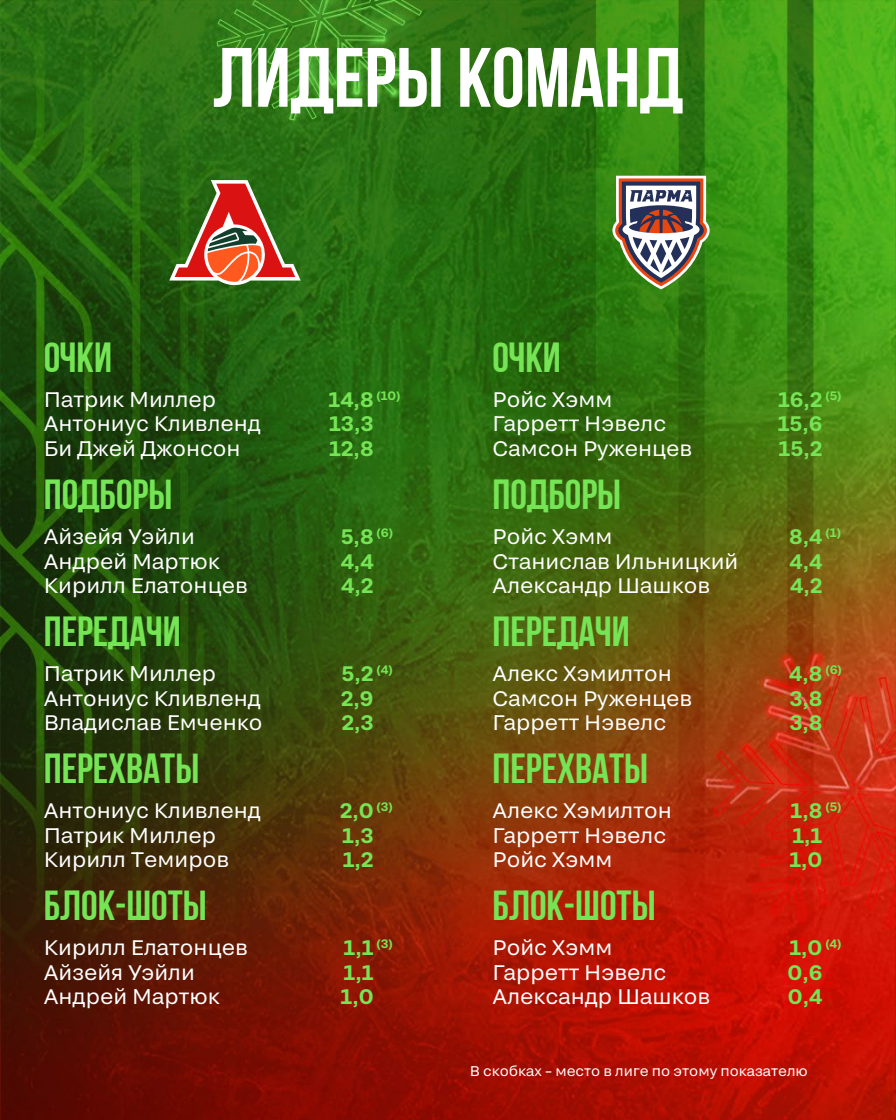
<style>
.page{position:relative;width:896px;height:1120px;background:#fff}
.page>*{position:absolute;margin:0;border:0;box-sizing:border-box;transform-origin:0 0}
.t1{font:84px "Bebas Neue Cyrillic";color:#fff}
.t2{font:42px "Bebas Neue Cyrillic";color:#75e455}
.t3{font:21px/24.5px "TRY Grtsk";color:#fff}
.t4{font:600 21px/24.5px "TRY Grtsk";color:#75e455;text-align:justify}
.t5{font:14px "TRY Grtsk";color:#fff}
.t6{font:600 12.25px "TRY Grtsk";color:#75e455}
</style>
<div class="page">
<img style="left:0;top:0;width:896px;height:1120px">
<svg style="left:169px;top:180px;width:132px;height:106px;background:#88693b"></svg>
<svg style="left:612px;top:176px;width:98px;height:113px"></svg>
<h1 class="t1" style="left:213px;top:31px;width:472px">лидеры команд</h1>
<h2 class="t2" style="left:44px;top:334px;width:70px">очки</h2>
<h2 class="t2" style="left:493px;top:334px;width:70px">очки</h2>
<p class="t3" style="left:44px;top:387px;width:219px">Патрик Миллер<br>Антониус Кливленд<br>Би Джей Джонсон</p>
<p class="t3" style="left:493px;top:387px;width:201px">Ройс Хэмм<br>Гарретт Нэвелс<br>Самсон Руженцев</p>
<p class="t6" style="left:376px;top:388px;width:26px">(10)</p>
<p class="t6" style="left:825px;top:388px;width:18px">(5)</p>
<p class="t4" style="left:329px;top:387px;width:47px">14,8<br>13,3<br>12,8</p>
<p class="t4" style="left:778px;top:387px;width:46px">16,2<br>15,6<br>15,2</p>
<h2 class="t2" style="left:44px;top:471px;width:130px">подборы</h2>
<h2 class="t2" style="left:493px;top:471px;width:130px">подборы</h2>
<p class="t3" style="left:44px;top:524px;width:206px">Айзейя Уэйли<br>Андрей Мартюк<br>Кирилл Елатонцев</p>
<p class="t3" style="left:493px;top:524px;width:247px">Ройс Хэмм<br>Станислав Ильницкий<br>Александр Шашков</p>
<p class="t6" style="left:376px;top:525px;width:19px">(6)</p>
<p class="t6" style="left:825px;top:525px;width:18px">(1)</p>
<p class="t4" style="left:341px;top:524px;width:34px">5,8<br>4,4<br>4,2</p>
<p class="t4" style="left:789px;top:524px;width:35px">8,4<br>4,4<br>4,2</p>
<h2 class="t2" style="left:44px;top:608px;width:139px">передачи</h2>
<h2 class="t2" style="left:493px;top:608px;width:139px">передачи</h2>
<p class="t6" style="left:376px;top:662px;width:18px">(4)</p>
<p class="t6" style="left:825px;top:662px;width:19px">(6)</p>
<p class="t3" style="left:44px;top:661px;width:220px">Патрик Миллер<br>Антониус Кливленд<br>Владислав Емченко</p>
<p class="t3" style="left:493px;top:661px;width:201px">Алекс Хэмилтон<br>Самсон Руженцев<br>Гарретт Нэвелс</p>
<p class="t4" style="left:341px;top:661px;width:34px">5,2<br>2,9<br>2,3</p>
<p class="t4" style="left:789px;top:661px;width:35px">4,8<br>3,8<br>3,8</p>
<h2 class="t2" style="left:44px;top:745px;width:157px">перехваты</h2>
<h2 class="t2" style="left:493px;top:745px;width:157px">перехваты</h2>
<p class="t6" style="left:376px;top:799px;width:18px">(3)</p>
<p class="t6" style="left:825px;top:799px;width:18px">(5)</p>
<p class="t3" style="left:44px;top:798px;width:219px">Антониус Кливленд<br>Патрик Миллер<br>Кирилл Темиров</p>
<p class="t3" style="left:493px;top:798px;width:181px">Алекс Хэмилтон<br>Гарретт Нэвелс<br>Ройс Хэмм</p>
<p class="t4" style="left:340px;top:798px;width:35px">2,0<br>1,3<br>1,2</p>
<p class="t4" style="left:789px;top:798px;width:35px">1,8<br>1,1<br>1,0</p>
<h2 class="t2" style="left:44px;top:883px;width:165px">блок-шоты</h2>
<h2 class="t2" style="left:493px;top:883px;width:165px">блок-шоты</h2>
<p class="t3" style="left:44px;top:935px;width:206px">Кирилл Елатонцев<br>Айзейя Уэйли<br>Андрей Мартюк</p>
<p class="t3" style="left:493px;top:935px;width:219px">Ройс Хэмм<br>Гарретт Нэвелс<br>Александр Шашков</p>
<p class="t6" style="left:376px;top:936px;width:18px">(3)</p>
<p class="t6" style="left:825px;top:936px;width:18px">(4)</p>
<p class="t4" style="left:341px;top:935px;width:35px">1,1<br>1,1<br>1,0</p>
<p class="t4" style="left:788px;top:935px;width:36px">1,0<br>0,6<br>0,4</p>
<p class="t5" style="left:470px;top:1063px;width:340px">В скобках – место в лиге по этому показателю</p>
</div>
